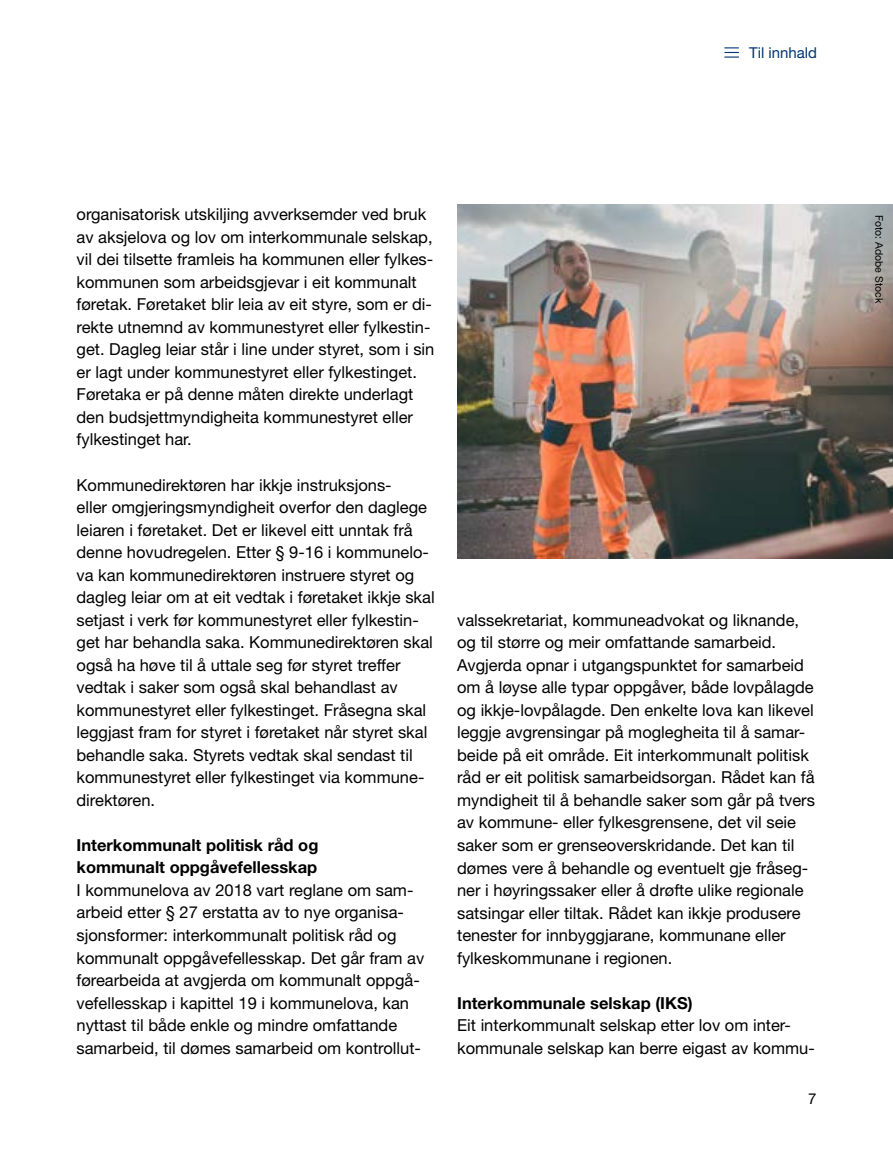
<style>
.page{position:relative;width:893px;height:1149px;background:#fff}
.page>*{position:absolute;margin:0;border:0;box-sizing:border-box;transform-origin:0 0}
.t1{font:16.5px/22.5px "Helvetica Neue LT Pro";color:#000}
.t2{font:700 16.5px/22.5px "Helvetica Neue LT Pro";color:#000}
.t3{font:15px "Helvetica Neue LT Pro";color:#003671}
.t4{font:15px "Helvetica Neue LT Pro";color:#000}
.t5{font:10.5px "Helvetica Neue LT Pro";color:#000}
</style>
<div class="page">
<img style="left:457px;top:204px;width:436px;height:354px">
<p class="t3" style="left:749px;top:43px;width:70px">Til innhald</p>
<p class="t1" style="left:77px;top:203px;width:359px">organisatorisk utskiljing avverksemder ved bruk av aksjelova og lov om interkommunale selskap, vil dei tilsette framleis ha kommunen eller fylkes&shy;kommunen som arbeidsgjevar i eit kommunalt føretak. Føretaket blir leia av eit styre, som er di&shy;rekte utnemnd av kommunestyret eller fylkestin&shy;get. Dagleg leiar står i line under styret, som i sin er lagt under kommunestyret eller fylkestinget.<br>Føretaka er på denne måten direkte underlagt den budsjettmyndigheita kommunestyret eller fylkestinget har.</p>
<p class="t1" style="left:77px;top:473px;width:360px">Kommunedirektøren har ikkje instruksjons-<br>eller omgjeringsmyndigheit overfor den daglege leiaren i føretaket. Det er likevel eitt unntak frå denne hovudregelen. Etter § 9-16 i kommunelo&shy;va kan kommunedirektøren instruere styret og dagleg leiar om at eit vedtak i føretaket ikkje skal setjast i verk før kommunestyret eller fylkestin&shy;get har behandla saka. Kommunedirektøren skal også ha høve til å uttale seg før styret treffer vedtak i saker som også skal behandlast av kommunestyret eller fylkestinget. Fråsegna skal leggjast fram for styret i føretaket når styret skal behandle saka. Styrets vedtak skal sendast til kommunestyret eller fylkestinget via kommune&shy;direktøren.</p>
<p class="t2" style="left:77px;top:833px;width:243px">Interkommunalt politisk råd og kommunalt oppgåvefellesskap</p>
<p class="t1" style="left:77px;top:878px;width:349px">I kommunelova av 2018 vart reglane om sam&shy;arbeid etter § 27 erstatta av to nye organisa&shy;sjonsformer: interkommunalt politisk råd og kommunalt oppgåvefellesskap. Det går fram av førearbeida at avgjerda om kommunalt oppgå&shy;vefellesskap i kapittel 19 i kommunelova, kan nyttast til både enkle og mindre omfattande samarbeid, til dømes samarbeid om kontrollut-</p>
<p class="t1" style="left:457px;top:608px;width:359px">valssekretariat, kommuneadvokat og liknande, og til større og meir omfattande samarbeid.<br>Avgjerda opnar i utgangspunktet for samarbeid om å løyse alle typar oppgåver, både lovpålagde og ikkje-lovpålagde. Den enkelte lova kan likevel leggje avgrensingar på moglegheita til å samar&shy;beide på eit område. Eit interkommunalt politisk råd er eit politisk samarbeidsorgan. Rådet kan få myndigheit til å behandle saker som går på tvers av kommune- eller fylkesgrensene, det vil seie saker som er grenseoverskridande. Det kan til dømes vere å behandle og eventuelt gje fråseg&shy;ner i høyringssaker eller å drøfte ulike regionale satsingar eller tiltak. Rådet kan ikkje produsere tenester for innbyggjarane, kommunane eller fylkeskommunane i regionen.</p>
<p class="t2" style="left:457px;top:990px;width:237px">Interkommunale selskap (IKS)</p>
<p class="t1" style="left:457px;top:1013px;width:359px">Eit interkommunalt selskap etter lov om inter&shy;kommunale selskap kan berre eigast av kommu-</p>
<p class="t4" style="left:808px;top:1088px;width:10px">7</p>
<p class="t5" style="left:886px;top:215px;width:90px;rotate:90deg">Foto: Adobe Stock</p>
</div>
